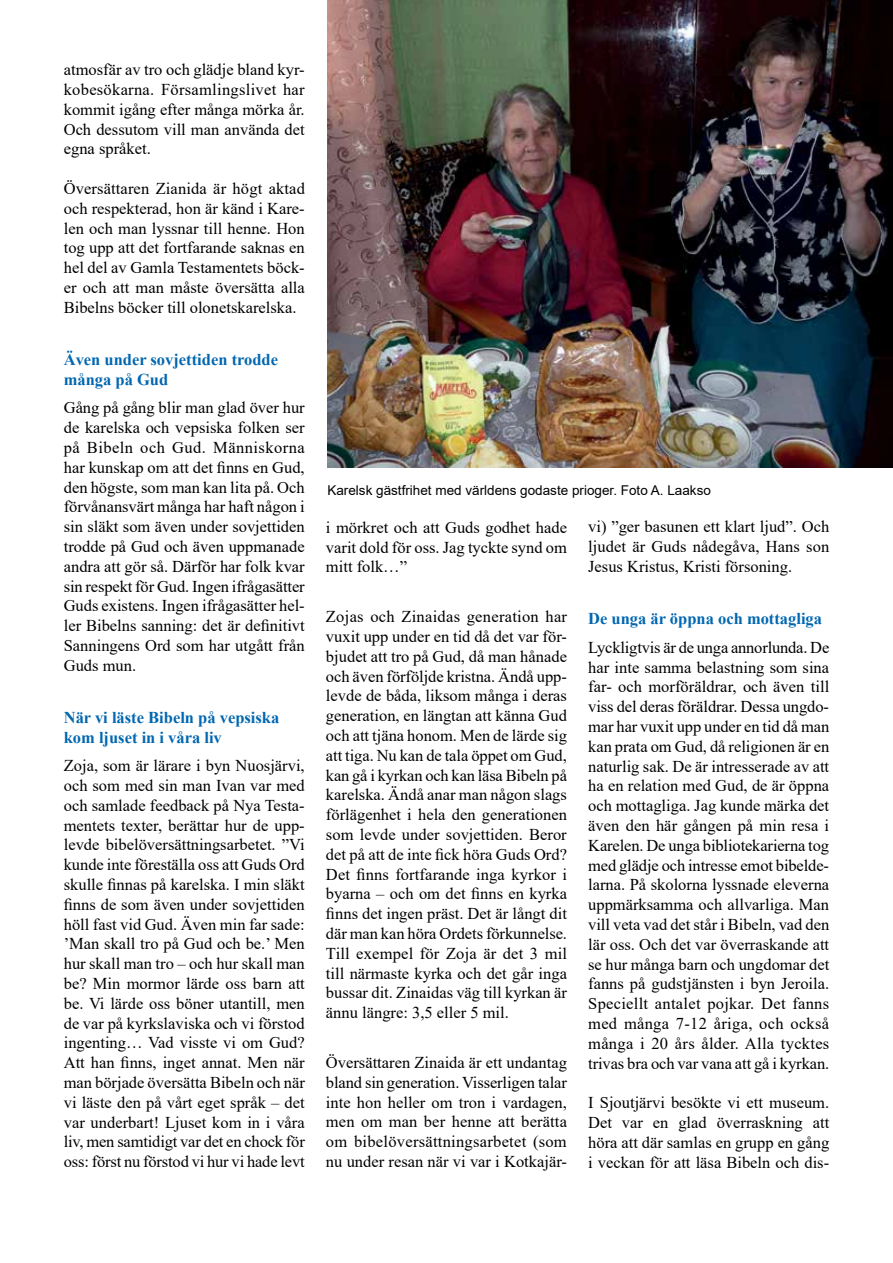
<style>
.page{position:relative;width:893px;height:1263px;background:#fff}
.page>*{position:absolute;margin:0;border:0;box-sizing:border-box;transform-origin:0 0}
.t1{font:16.5px/19.8px "Times New Roman";color:#000;text-align:justify}
.t2{font:700 16.5px/19.8px "Times New Roman";color:#0067b1}
.t3{font:13.5px "Arial";color:#000}
</style>
<div class="page">
<img style="left:327px;top:0;width:566px;height:468px">
<p class="t1" style="left:64px;top:59px;width:243px">atmosfär av tro och glädje bland kyr&shy;kobesökarna. Församlingslivet har kommit igång efter många mörka år.<br>Och dessutom vill man använda det egna språket.</p>
<p class="t1" style="left:64px;top:178px;width:243px">Översättaren Zianida är högt aktad och respekterad, hon är känd i Kare&shy;len och man lyssnar till henne. Hon tog upp att det fortfarande saknas en hel del av Gamla Testamentets böck&shy;er och att man måste översätta alla Bibelns böcker till olonetskarelska.</p>
<p class="t2" style="left:64px;top:349px;width:216px">Även under sovjettiden trodde många på Gud</p>
<p class="t1" style="left:64px;top:397px;width:243px">Gång på gång blir man glad över hur de karelska och vepsiska folken ser på Bibeln och Gud. Människorna har kunskap om att det finns en Gud, den högste, som man kan lita på. Och förvånansvärt många har haft någon i sin släkt som även under sovjettiden trodde på Gud och även uppmanade andra att gör så. Därför har folk kvar sin respekt för Gud. Ingen ifrågasätter Guds existens. Ingen ifrågasätter hel&shy;ler Bibelns sanning: det är definitivt Sanningens Ord som har utgått från Guds mun.</p>
<p class="t2" style="left:64px;top:707px;width:217px">När vi läste Bibeln på vepsiska kom ljuset in i våra liv</p>
<p class="t1" style="left:64px;top:755px;width:243px">Zoja, som är lärare i byn Nuosjärvi, och som med sin man Ivan var med och samlade feedback på Nya Testa&shy;mentets texter, berättar hur de upp&shy;levde bibelöversättningsarbetet. ”Vi kunde inte föreställa oss att Guds Ord skulle finnas på karelska. I min släkt finns de som även under sovjettiden höll fast vid Gud. Även min far sade: ’Man skall tro på Gud och be.’ Men hur skall man tro – och hur skall man be? Min mormor lärde oss barn att be. Vi lärde oss böner utantill, men de var på kyrkslaviska och vi förstod ingenting… Vad visste vi om Gud?<br>Att han finns, inget annat. Men när man började översätta Bibeln och när vi läste den på vårt eget språk – det var underbart! Ljuset kom in i våra liv, men samtidigt var det en chock för oss: först nu förstod vi hur vi hade levt</p>
<p class="t3" style="left:327px;top:481px;width:385px">Karelsk gästfrihet med världens godaste prioger. Foto A. Laakso</p>
<p class="t1" style="left:326px;top:517px;width:242px">i mörkret och att Guds godhet hade varit dold för oss. Jag tyckte synd om mitt folk…”</p>
<p class="t1" style="left:326px;top:606px;width:243px">Zojas och Zinaidas generation har vuxit upp under en tid då det var för&shy;bjudet att tro på Gud, då man hånade och även förföljde kristna. Ändå upp&shy;levde de båda, liksom många i deras generation, en längtan att känna Gud och att tjäna honom. Men de lärde sig att tiga. Nu kan de tala öppet om Gud, kan gå i kyrkan och kan läsa Bibeln på karelska. Ändå anar man någon slags förlägenhet i hela den generationen som levde under sovjettiden. Beror det på att de inte fick höra Guds Ord?<br>Det finns fortfarande inga kyrkor i byarna – och om det finns en kyrka finns det ingen präst. Det är långt dit där man kan höra Ordets förkunnelse.<br>Till exempel för Zoja är det 3 mil till närmaste kyrka och det går inga bussar dit. Zinaidas väg till kyrkan är ännu längre: 3,5 eller 5 mil.</p>
<p class="t1" style="left:326px;top:1052px;width:243px">Översättaren Zinaida är ett undantag bland sin generation. Visserligen talar inte hon heller om tron i vardagen, men om man ber henne att berätta om bibelöversättningsarbetet (som nu under resan när vi var i Kotkajär-</p>
<p class="t1" style="left:588px;top:516px;width:243px">vi) ”ger basunen ett klart ljud”. Och ljudet är Guds nådegåva, Hans son Jesus Kristus, Kristi försoning.</p>
<p class="t2" style="left:588px;top:608px;width:235px">De unga är öppna och mottagliga</p>
<p class="t1" style="left:588px;top:637px;width:243px">Lyckligtvis är de unga annorlunda. De har inte samma belastning som sina far- och morföräldrar, och även till viss del deras föräldrar. Dessa ungdo&shy;mar har vuxit upp under en tid då man kan prata om Gud, då religionen är en naturlig sak. De är intresserade av att ha en relation med Gud, de är öppna och mottagliga. Jag kunde märka det även den här gången på min resa i Karelen. De unga bibliotekarierna tog med glädje och intresse emot bibelde&shy;larna. På skolorna lyssnade eleverna uppmärksamma och allvarliga. Man vill veta vad det står i Bibeln, vad den lär oss. Och det var överraskande att se hur många barn och ungdomar det fanns på gudstjänsten i byn Jeroila.<br>Speciellt antalet pojkar. Det fanns med många 7-12 åriga, och också många i 20 års ålder. Alla tycktes trivas bra och var vana att gå i kyrkan.</p>
<p class="t1" style="left:588px;top:1092px;width:243px">I Sjoutjärvi besökte vi ett museum.<br>Det var en glad överraskning att höra att där samlas en grupp en gång i veckan för att läsa Bibeln och dis-</p>
</div>
